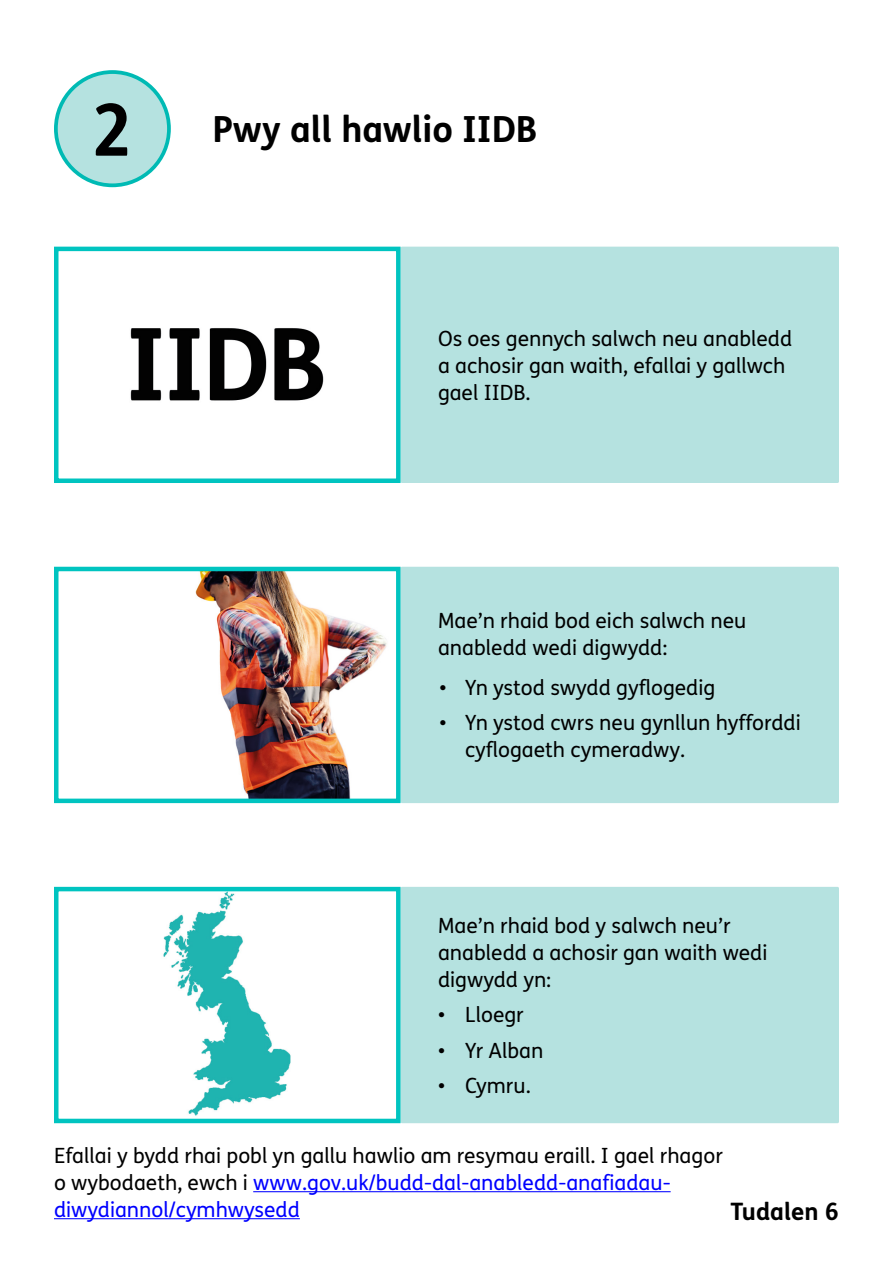
<style>
.page{position:relative;width:893px;height:1263px;background:#fff}
.page>*{position:absolute;margin:0;border:0;box-sizing:border-box;transform-origin:0 0}
.t1{font:700 36px "FS Me";color:#000}
.t2{font:700 24px "FS Me";color:#000}
.Bullet{font:21px/27px "FS Me";color:#000}
.Hyperlink{font:21px/27px "FS Me";color:#000}
.BulletSentence{font:21px/27px "FS Me";color:#000}
.s1{font-size:72px}
.s2{color:#00f}
</style>
<div class="page">
<div style="left:401px;top:247px;width:438px;height:236px;background:#b5e2e0"></div>
<svg style="left:56px;top:72px;width:113px;height:113px"></svg>
<div style="left:54px;top:70px;width:117px;height:117px;border:4px solid #00bab4;border-radius:50%"></div>
<div style="left:401px;top:567px;width:438px;height:236px;background:#b5e2e0"></div>
<img style="left:130px;top:328px;width:194px;height:73px">
<div style="left:54px;top:247px;width:347px;height:236px;border:4px solid #00c4c0"></div>
<img style="left:195px;top:572px;width:192px;height:226px">
<div style="left:54px;top:567px;width:347px;height:236px;border:4px solid #00c4c0"></div>
<div style="left:401px;top:887px;width:438px;height:236px;background:#b5e2e0"></div>
<img style="left:163px;top:892px;width:128px;height:224px">
<div style="left:54px;top:887px;width:347px;height:236px;border:4px solid #00c4c0"></div>
<hr style="left:253px;top:1191px;width:418px;height:1px;background:#00f">
<hr style="left:54px;top:1218px;width:246px;height:1px;background:#00f">
<h2 class="t1" style="left:91px;top:102px;width:448px"><span class="s1">2</span> Pwy all hawlio IIDB</h2>
<p class="BulletSentence" style="left:438px;top:324px;width:356px">Os oes gennych salwch neu anabledd a achosir gan waith, efallai y gallwch gael IIDB.</p>
<p class="BulletSentence" style="left:438px;top:607px;width:310px">Mae’n rhaid bod eich salwch neu anabledd wedi digwydd:</p>
<p class="Bullet" style="left:440px;top:674px;width:277px">• Yn ystod swydd gyflogedig</p>
<p class="Bullet" style="left:465px;top:709px;width:337px;text-indent:-26px">• Yn ystod cwrs neu gynllun hyfforddi cyflogaeth cymeradwy.</p>
<p class="Bullet" style="left:438px;top:911px;width:331px">Mae’n rhaid bod y salwch neu’r anabledd a achosir gan waith wedi digwydd yn:</p>
<p class="Bullet" style="left:438px;top:1001px;width:87px">• Lloegr</p>
<p class="Bullet" style="left:438px;top:1036px;width:107px">• Yr Alban</p>
<p class="Bullet" style="left:438px;top:1072px;width:94px">• Cymru.</p>
<p class="Hyperlink" style="left:54px;top:1141px;width:670px">Efallai y bydd rhai pobl yn gallu hawlio am resymau eraill. I gael rhagor o wybodaeth, ewch i <span class="s2">www.gov.uk/budd-dal-anabledd-anafiadau&shy;diwydiannol/cymhwysedd</span></p>
<p class="t2" style="left:730px;top:1193px;width:110px">Tudalen 6</p>
</div>
